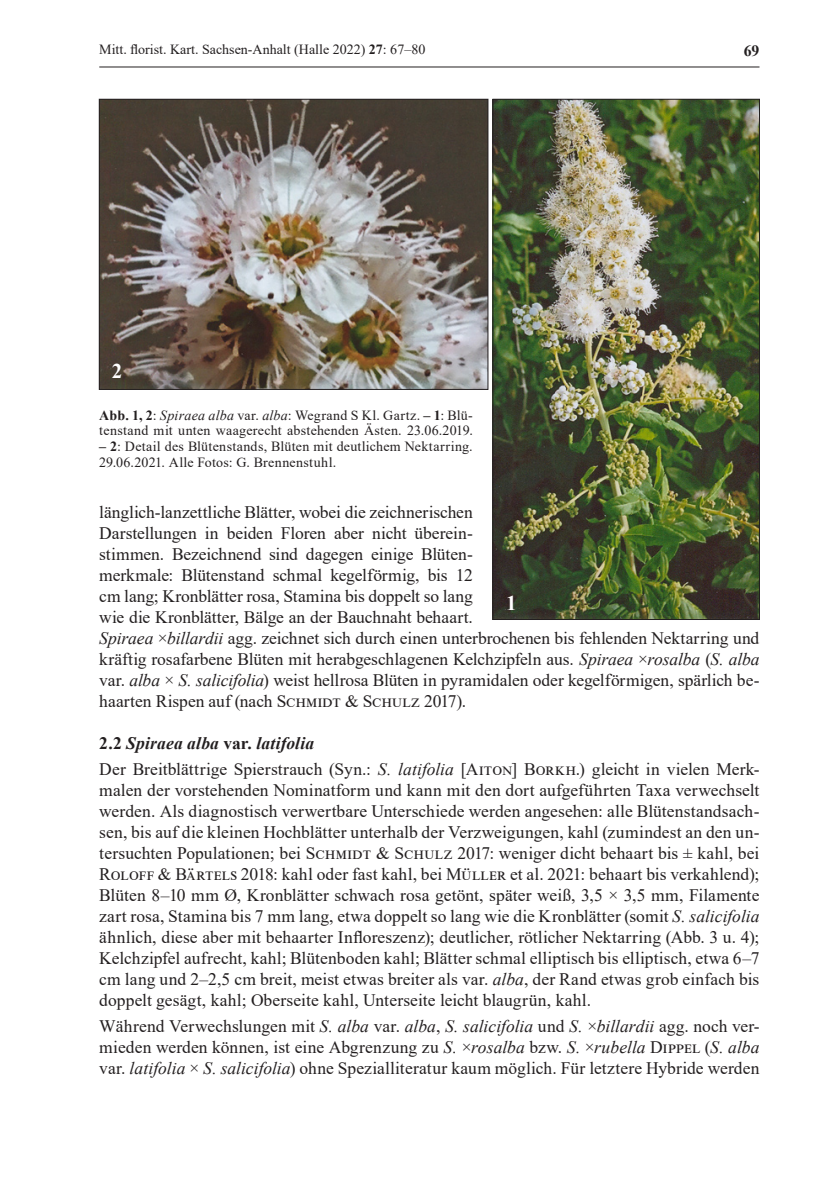
<style>
.page{position:relative;width:829px;height:1191px;background:#fff}
.page>*{position:absolute;margin:0;border:0;box-sizing:border-box;transform-origin:0 0}
.t1{font:700 21px "Times New Roman";color:#fff}
.t2{font:17.5px/21px "Times New Roman";color:#231f20}
.t3{font:700 15.75px "Times New Roman";color:#231f20}
.t4{font:14px/15.8px "Times New Roman";letter-spacing:.015em;color:#231f20}
.s1{font-weight:700}
.s2{font-style:italic}
.s3{font-weight:700;font-style:italic}
</style>
<div class="page">
<hr style="left:99px;top:67px;width:660px;height:1px;background:#231f20">
<img style="left:494px;top:101px;width:263px;height:516px">
<div style="left:492px;top:99px;width:267px;height:520px;border:1px solid #231f20"></div>
<img style="left:101px;top:101px;width:385px;height:286px">
<div style="left:99px;top:99px;width:389px;height:290px;border:1px solid #231f20"></div>
<p class="t4" style="left:99px;top:41px;width:327px">Mitt. florist. Kart. Sachsen-Anhalt (Halle 2022) <span class="s1">27</span>: 67–80</p>
<p class="t3" style="left:743px;top:39px;width:17px">69</p>
<p class="t1" style="left:112px;top:355px;width:12px">2</p>
<p class="t4" style="left:99px;top:406px;width:375px"><span class="s1">Abb. 1, 2</span>: <span class="s2">Spiraea alba</span> var. <span class="s2">alba</span>: Wegrand S Kl. Gartz. <span class="s1">– 1</span>: Blü&shy;tenstand mit unten waagerecht abstehenden Ästen. 23.06.2019.</p>
<p class="t4" style="left:99px;top:438px;width:375px"><span class="s1">– 2</span>: Detail des Blütenstands, Blüten mit deutlichem Nektarring.<br>29.06.2021. Alle Fotos: G. Brennenstuhl.</p>
<p class="t2" style="left:99px;top:501px;width:661px">länglich-lanzettliche Blätter, wobei die zeichnerischen<br>Darstellungen in beiden Floren aber nicht überein-<br>stimmen. Bezeichnend sind dagegen einige Blüten-<br>merkmale: Blütenstand schmal kegelförmig, bis 12<br>cm lang; Kronblätter rosa, Stamina bis doppelt so lang<br>wie die Kronblätter, Bälge an der Bauchnaht behaart.<br><span class="s2">Spiraea</span> ×<span class="s2">billardii</span> agg. zeichnet sich durch einen unterbrochenen bis fehlenden Nektarring und kräftig rosafarbene Blüten mit herabgeschlagenen Kelchzipfeln aus. <span class="s2">Spiraea</span> ×<span class="s2">rosalba</span> (<span class="s2">S. alba </span>var. <span class="s2">alba</span> × <span class="s2">S. salicifolia</span>) weist hellrosa Blüten in pyramidalen oder kegelförmigen, spärlich be&shy;haarten Rispen auf (nach Schmidt &amp; Schulz 2017).</p>
<p class="t2" style="left:99px;top:730px;width:661px;line-height:25.9px"><span class="s1">2.2</span> <span class="s3">Spiraea alba</span> <span class="s1">var.</span> <span class="s3">latifolia<br></span>Der Breitblättrige Spierstrauch (Syn.: <span class="s2">S. latifolia</span> [Aiton] Borkh.) gleicht in vielen Merk-</p>
<p class="t2" style="left:99px;top:779px;width:661px;text-align:justify">malen der vorstehenden Nominatform und kann mit den dort aufgeführten Taxa verwechselt werden. Als diagnostisch verwertbare Unterschiede werden angesehen: alle Blütenstandsach&shy;sen, bis auf die kleinen Hochblätter unterhalb der Verzweigungen, kahl (zumindest an den un&shy;tersuchten Populationen; bei Schmidt &amp; Schulz 2017: weniger dicht behaart bis ± kahl, bei Roloff &amp; Bärtels 2018: kahl oder fast kahl, bei Müller et al. 2021: behaart bis verkahlend); Blüten 8–10 mm Ø, Kronblätter schwach rosa getönt, später weiß, 3,5 × 3,5 mm, Filamente zart rosa, Stamina bis 7 mm lang, etwa doppelt so lang wie die Kronblätter (somit <span class="s2">S. salicifolia </span>ähnlich, diese aber mit behaarter Infloreszenz); deutlicher, rötlicher Nektarring (Abb. 3 u. 4); Kelchzipfel aufrecht, kahl; Blütenboden kahl; Blätter schmal elliptisch bis elliptisch, etwa 6–7 cm lang und 2–2,5 cm breit, meist etwas breiter als var. <span class="s2">alba</span>, der Rand etwas grob einfach bis doppelt gesägt, kahl; Oberseite kahl, Unterseite leicht blaugrün, kahl.</p>
<p class="t2" style="left:99px;top:1015px;width:661px;text-align:justify">Während Verwechslungen mit <span class="s2">S. alba</span> var. <span class="s2">alba</span>, <span class="s2">S. salicifolia</span> und <span class="s2">S.</span> ×<span class="s2">billardii</span> agg. noch ver&shy;mieden werden können, ist eine Abgrenzung zu <span class="s2">S.</span> ×<span class="s2">rosalba</span> bzw. <span class="s2">S.</span> ×<span class="s2">rubella</span> Dippel (<span class="s2">S. alba </span>var. <span class="s2">latifolia</span> × <span class="s2">S. salicifolia</span>) ohne Spezialliteratur kaum möglich. Für letztere Hybride werden</p>
<p class="t1" style="left:506px;top:587px;width:12px">1</p>
</div>
